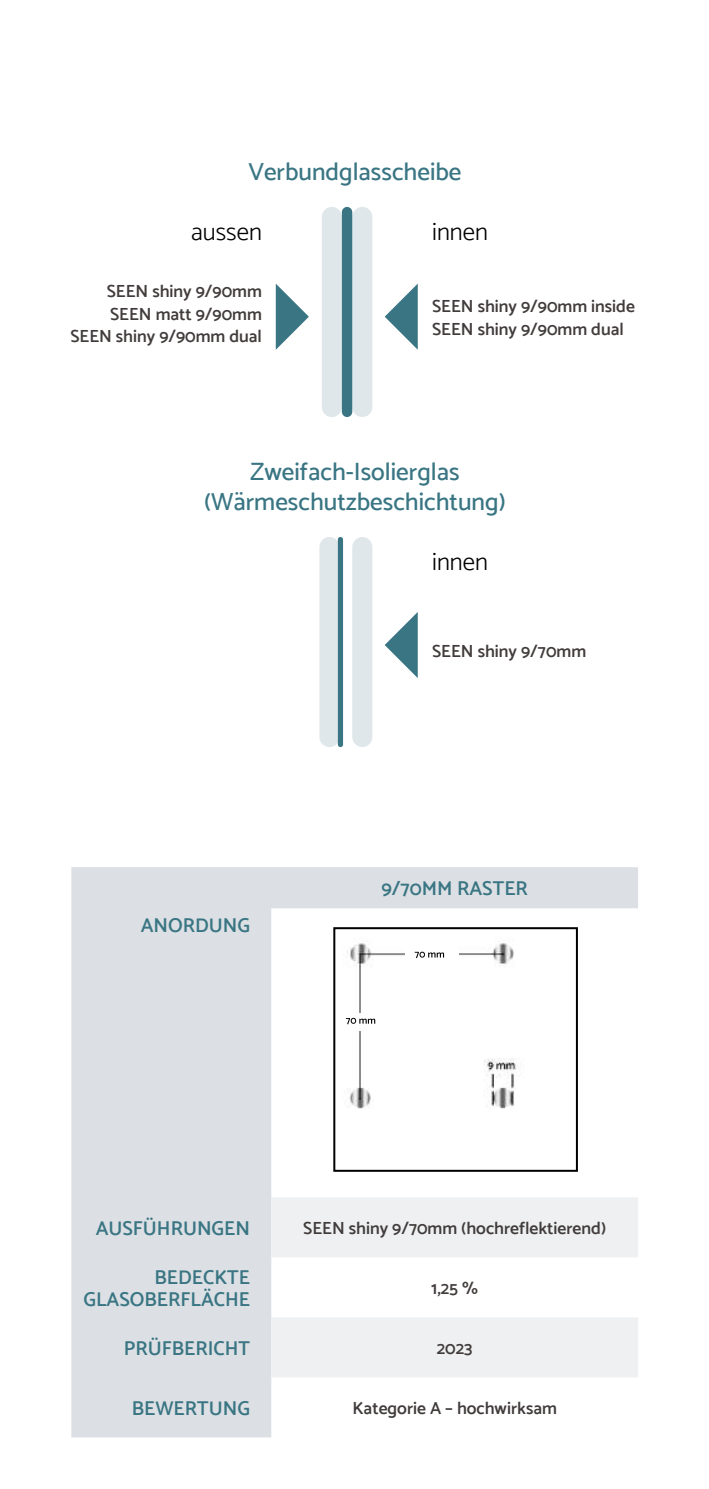
<style>
.page{position:relative;width:709px;height:1489px;background:#fff}
.page>*{position:absolute;margin:0;border:0;box-sizing:border-box;transform-origin:0 0}
.t1{font:500 25px/30px "Catamaran";color:#397583;text-align:center}
.t2{font:300 25px "Catamaran";color:#000}
.t3{font:600 20px/22.5px "Catamaran";color:#397583;text-align:right}
.t4{font:600 17.5px/22.5px "Catamaran";color:#413c3b;text-align:right}
</style>
<div class="page">
<svg style="left:71px;top:867px;width:567px;height:570px;fill:#dce0e4"></svg>
<svg style="left:271px;top:1197px;width:367px;height:180px;fill:#eef0f2"></svg>
<img style="left:336px;top:930px;width:239px;height:238px">
<img style="left:457px;top:950px;width:2px;height:10px">
<img style="left:344px;top:1013px;width:62px;height:17px">
<img style="left:406px;top:947px;width:51px;height:19px">
<div style="left:333px;top:927px;width:245px;height:244px;border:2px solid #000"></div>
<div style="left:322px;top:207px;width:20px;height:210px;background:#dfe7ea;border-radius:10px"></div>
<div style="left:352px;top:207px;width:20px;height:210px;background:#dfe7ea;border-radius:10px"></div>
<div style="left:342px;top:207px;width:10px;height:210px;background:#397583;border-radius:5px"></div>
<div style="left:319px;top:537px;width:20px;height:210px;background:#dfe7ea;border-radius:10px"></div>
<div style="left:352px;top:537px;width:20px;height:210px;background:#dfe7ea;border-radius:10px"></div>
<div style="left:338px;top:537px;width:5px;height:210px;background:#397583;border-radius:3px"></div>
<svg style="left:276px;top:284px;width:33px;height:66px"></svg>
<svg style="left:385px;top:283px;width:33px;height:67px"></svg>
<svg style="left:385px;top:612px;width:33px;height:66px"></svg>
<h1 class="t1" style="left:248px;top:156px;width:214px">Verbundglasscheibe</h1>
<h1 class="t2" style="left:191px;top:217px;width:73px">aussen</h1>
<h1 class="t2" style="left:432px;top:217px;width:57px">innen</h1>
<p class="t4" style="left:70px;top:280px;width:193px">SEEN shiny 9/90mm<br>SEEN matt 9/90mm<br>SEEN shiny 9/90mm dual</p>
<p class="t4" style="left:432px;top:295px;width:204px;text-align:left">SEEN shiny 9/90mm inside<br>SEEN shiny 9/90mm dual</p>
<h1 class="t1" style="left:204px;top:456px;width:303px">Zweifach-Isolierglas (Wärmeschutzbeschichtung)</h1>
<h1 class="t2" style="left:432px;top:547px;width:57px">innen</h1>
<p class="t4" style="left:432px;top:639px;width:155px">SEEN shiny 9/70mm</p>
<p class="t3" style="left:141px;top:913px;width:111px">ANORDUNG</p>
<p class="t3" style="left:381px;top:877px;width:148px">9/70MM RASTER</p>
<p class="t3" style="left:96px;top:1216px;width:156px">AUSFÜHRUNGEN</p>
<p class="t4" style="left:303px;top:1216px;width:304px">SEEN shiny 9/70mm (hochreflektierend)</p>
<p class="t3" style="left:83px;top:1265px;width:168px">BEDECKTE<br>GLASOBERFLÄCHE</p>
<p class="t4" style="left:431px;top:1276px;width:48px">1,25 %</p>
<p class="t3" style="left:124px;top:1336px;width:128px">PRÜFBERICHT</p>
<p class="t4" style="left:437px;top:1336px;width:37px">2023</p>
<p class="t3" style="left:132px;top:1396px;width:120px">BEWERTUNG</p>
<p class="t4" style="left:352px;top:1396px;width:206px">Kategorie A – hochwirksam</p>
</div>
